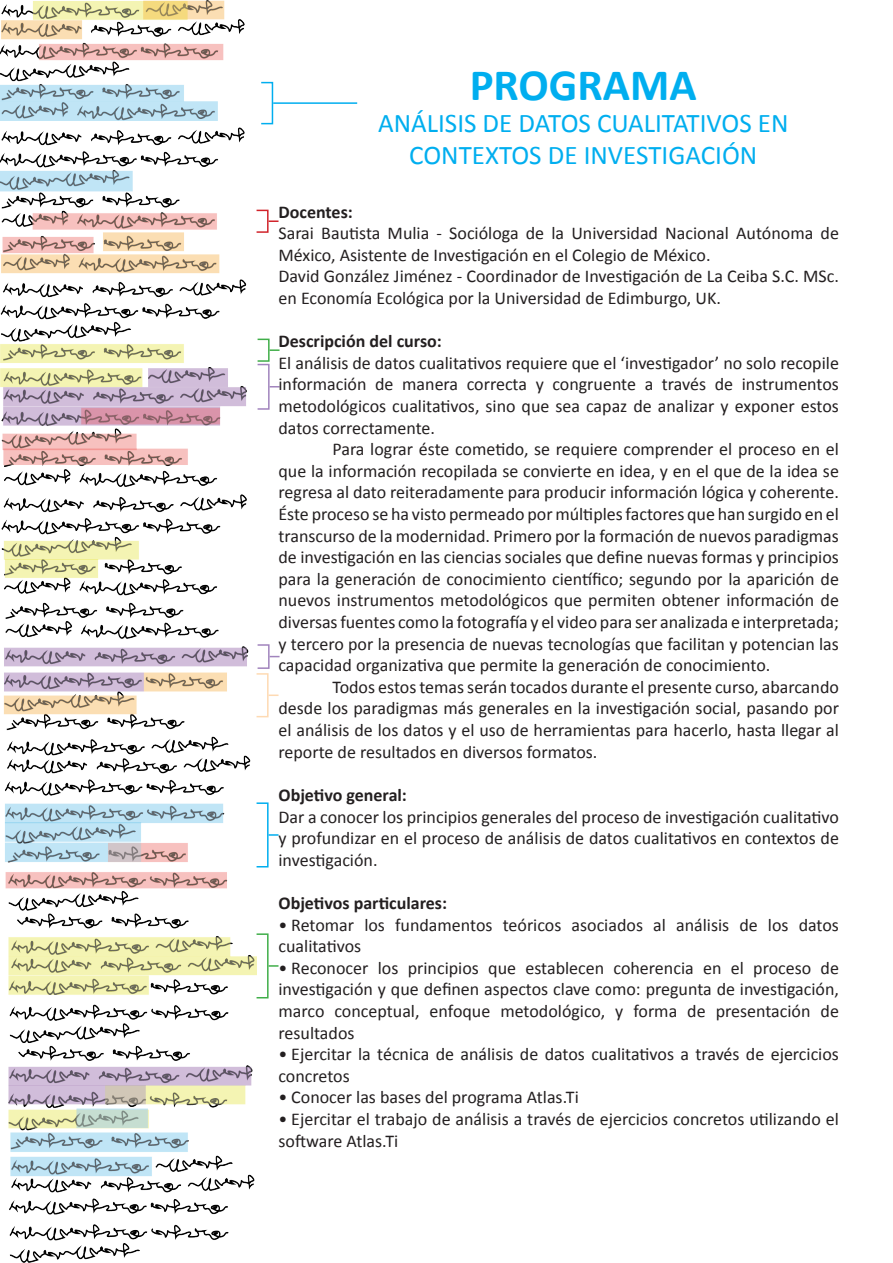
<style>
.page{position:relative;width:893px;height:1263px;background:#fff}
.page>*{position:absolute;margin:0;border:0;box-sizing:border-box;transform-origin:0 0}
.t1{font:700 45px "Calibri";color:#00aeef}
.t2{font:27px/32.4px "Calibri";color:#00aeef;text-align:center}
.t3{font:18px/21.6px "Calibri";color:#231f20;text-align:justify}
.t4{font:700 18px "Calibri";color:#231f20}
</style>
<div class="page">
<img style="left:0;top:0;width:257px;height:1263px">
<div style="left:260px;top:82px;width:13px;height:42px;border:2px solid #00aeef"></div>
<hr style="left:273px;top:102px;width:84px;height:2px;background:#00aeef">
<div style="left:256px;top:210px;width:13px;height:23px;border:2px solid #d1232a"></div>
<svg style="left:269px;top:220px;width:10px;height:2px"></svg>
<div style="left:257px;top:364px;width:13px;height:46px;border:2px solid #a184bd"></div>
<div style="left:257px;top:339px;width:13px;height:23px;border:2px solid #40ae49"></div>
<svg style="left:270px;top:349px;width:10px;height:2px"></svg>
<div style="left:257px;top:644px;width:13px;height:25px;border:2px solid #a184bd"></div>
<div style="left:256px;top:673px;width:13px;height:44px;border:2px solid #fedab3"></div>
<svg style="left:269px;top:694px;width:10px;height:2px"></svg>
<div style="left:256px;top:802px;width:13px;height:65px;border:2px solid #00aeef"></div>
<svg style="left:269px;top:834px;width:10px;height:2px"></svg>
<div style="left:256px;top:933px;width:13px;height:65px;border:2px solid #40ae49"></div>
<svg style="left:269px;top:965px;width:10px;height:2px"></svg>
<p class="t1" style="left:470px;top:56px;width:229px">PROGRAMA</p>
<p class="t2" style="left:378px;top:107px;width:412px">ANÁLISIS DE DATOS CUALITATIVOS EN<br>CONTEXTOS DE INVESTIGACIÓN</p>
<p class="t4" style="left:279px;top:200px;width:76px">Docentes:</p>
<p class="t3" style="left:279px;top:222px;width:562px">Sarai Bautista Mulia - Socióloga de la Universidad Nacional Autónoma de<br>México, Asistente de Investigación en el Colegio de México.</p>
<p class="t3" style="left:279px;top:266px;width:562px">David González Jiménez - Coordinador de Investigación de La Ceiba S.C. MSc. en Economía Ecológica por la Universidad de Edimburgo, UK.</p>
<p class="t4" style="left:279px;top:330px;width:165px">Descripción del curso:</p>
<p class="t3" style="left:279px;top:352px;width:562px">El análisis de datos cualitativos requiere que el ‘investigador’ no solo recopile información de manera correcta y congruente a través de instrumentos metodológicos cualitativos, sino que sea capaz de analizar y exponer estos datos correctamente.</p>
<p class="t3" style="left:279px;top:438px;width:562px;text-indent:54px">Para lograr éste cometido, se requiere comprender el proceso en el que la información recopilada se convierte en idea, y en el que de la idea se regresa al dato reiteradamente para producir información lógica y coherente.</p>
<p class="t3" style="left:279px;top:503px;width:562px">Éste proceso se ha visto permeado por múltiples factores que han surgido en el transcurso de la modernidad. Primero por la formación de nuevos paradigmas de investigación en las ciencias sociales que define nuevas formas y principios para la generación de conocimiento científico; segundo por la aparición de nuevos instrumentos metodológicos que permiten obtener información de diversas fuentes como la fotografía y el video para ser analizada e interpretada; y tercero por la presencia de nuevas tecnologías que facilitan y potencian las capacidad organizativa que permite la generación de conocimiento.</p>
<p class="t3" style="left:279px;top:676px;width:562px;text-indent:54px">Todos estos temas serán tocados durante el presente curso, abarcando desde los paradigmas más generales en la investigación social, pasando por el análisis de los datos y el uso de herramientas para hacerlo, hasta llegar al reporte de resultados en diversos formatos.</p>
<p class="t4" style="left:279px;top:783px;width:130px">Objetivo general:</p>
<p class="t3" style="left:279px;top:806px;width:562px">Dar a conocer los principios generales del proceso de investigación cualitativo y profundizar en el proceso de análisis de datos cualitativos en contextos de investigación.</p>
<p class="t4" style="left:279px;top:891px;width:170px">Objetivos particulares:</p>
<p class="t3" style="left:279px;top:914px;width:562px">• Retomar los fundamentos teóricos asociados al análisis de los datos cualitativos</p>
<p class="t3" style="left:279px;top:957px;width:562px">• Reconocer los principios que establecen coherencia en el proceso de investigación y que definen aspectos clave como: pregunta de investigación, marco conceptual, enfoque metodológico, y forma de presentación de resultados</p>
<p class="t3" style="left:279px;top:1043px;width:562px">• Ejercitar la técnica de análisis de datos cualitativos a través de ejercicios concretos</p>
<p class="t3" style="left:279px;top:1086px;width:302px">• Conocer las bases del programa Atlas.Ti</p>
<p class="t3" style="left:279px;top:1108px;width:562px">• Ejercitar el trabajo de análisis a través de ejercicios concretos utilizando el software Atlas.Ti</p>
</div>
